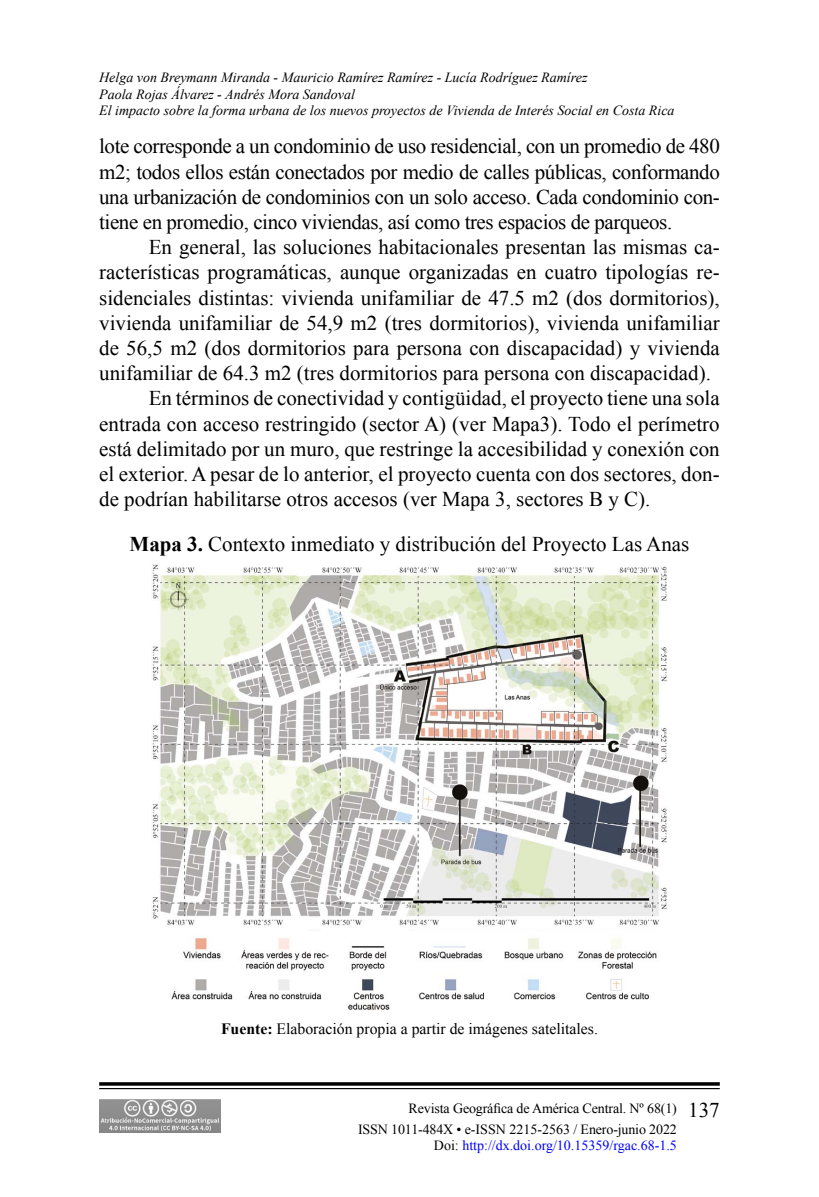
<style>
.page{position:relative;width:819px;height:1197px;background:#fff}
.page>*{position:absolute;margin:0;border:0;box-sizing:border-box;transform-origin:0 0}
.t1{font:21px/25.2px "Times New Roman";color:#000;text-align:justify}
.t2{font:15.75px "Times New Roman";color:#000}
.t3{font:italic 14px/16.8px "Times New Roman";color:#000}
.t4{font:14px/21px "Times New Roman";letter-spacing:-.01em;color:#000}
.t5{font:14px "Times New Roman";color:#00f}
.s1{font-weight:700}
.s2{font-size:21px}
.s3{color:#000}
</style>
<div class="page">
<svg style="left:99px;top:1082px;width:621px;height:4px;background:#1f1f1f"></svg>
<hr style="left:99px;top:1088px;width:621px;height:1px;background:#000">
<img style="left:99px;top:1099px;width:121px;height:34px">
<img style="left:151px;top:564px;width:516px;height:446px">
<p class="t3" style="left:99px;top:68px;width:577px">Helga von Breymann Miranda - Mauricio Ramírez Ramírez - Lucía Rodríguez Ramírez<br>Paola Rojas Álvarez - Andrés Mora Sandoval<br>El impacto sobre la forma urbana de los nuevos proyectos de Vivienda de Interés Social en Costa Rica</p>
<p class="t1" style="left:99px;top:134px;width:622px">lote corresponde a un condominio de uso residencial, con un promedio de 480 m2; todos ellos están conectados por medio de calles públicas, conformando una urbanización de condominios con un solo acceso. Cada condominio con&shy;tiene en promedio, cinco viviendas, así como tres espacios de parqueos.</p>
<p class="t1" style="left:149px;top:234px;width:572px">En general, las soluciones habitacionales presentan las mismas ca-</p>
<p class="t1" style="left:99px;top:260px;width:622px">racterísticas programáticas, aunque organizadas en cuatro tipologías re-</p>
<p class="t1" style="left:99px;top:285px;width:622px">sidenciales distintas: vivienda unifamiliar de 47.5 m2 (dos dormitorios),</p>
<p class="t1" style="left:99px;top:310px;width:622px">vivienda unifamiliar de 54,9 m2 (tres dormitorios), vivienda unifamiliar</p>
<p class="t1" style="left:99px;top:335px;width:622px">de 56,5 m2 (dos dormitorios para persona con discapacidad) y vivienda</p>
<p class="t1" style="left:99px;top:360px;width:613px">unifamiliar de 64.3 m2 (tres dormitorios para persona con discapacidad).</p>
<p class="t1" style="left:149px;top:386px;width:572px">En términos de conectividad y contigüidad, el proyecto tiene una sola</p>
<p class="t1" style="left:99px;top:411px;width:622px">entrada con acceso restringido (sector A) (ver Mapa3). Todo el perímetro</p>
<p class="t1" style="left:99px;top:436px;width:622px">está delimitado por un muro, que restringe la accesibilidad y conexión con</p>
<p class="t1" style="left:99px;top:461px;width:622px">el exterior. A pesar de lo anterior, el proyecto cuenta con dos sectores, don-</p>
<p class="t1" style="left:99px;top:486px;width:553px">de podrían habilitarse otros accesos (ver Mapa 3, sectores B y C).</p>
<p class="t1" style="left:130px;top:531px;width:561px"><span class="s1">Mapa 3.</span> Contexto inmediato y distribución del Proyecto Las Anas</p>
<p class="t2" style="left:221px;top:1018px;width:379px"><span class="s1">Fuente:</span> Elaboración propia a partir de imágenes satelitales.</p>
<p class="t4" style="left:358px;top:1097px;width:363px;text-indent:51px">Revista Geográfica de América Central. Nº 68(1) <span class="s2">137<br></span>ISSN 1011-484X • e-ISSN 2215-2563 / Enero-junio 2022</p>
<p class="t5" style="left:434px;top:1136px;width:244px"><span class="s3">Doi:</span> http://dx.doi.org/10.15359/rgac.68-1.5</p>
</div>
